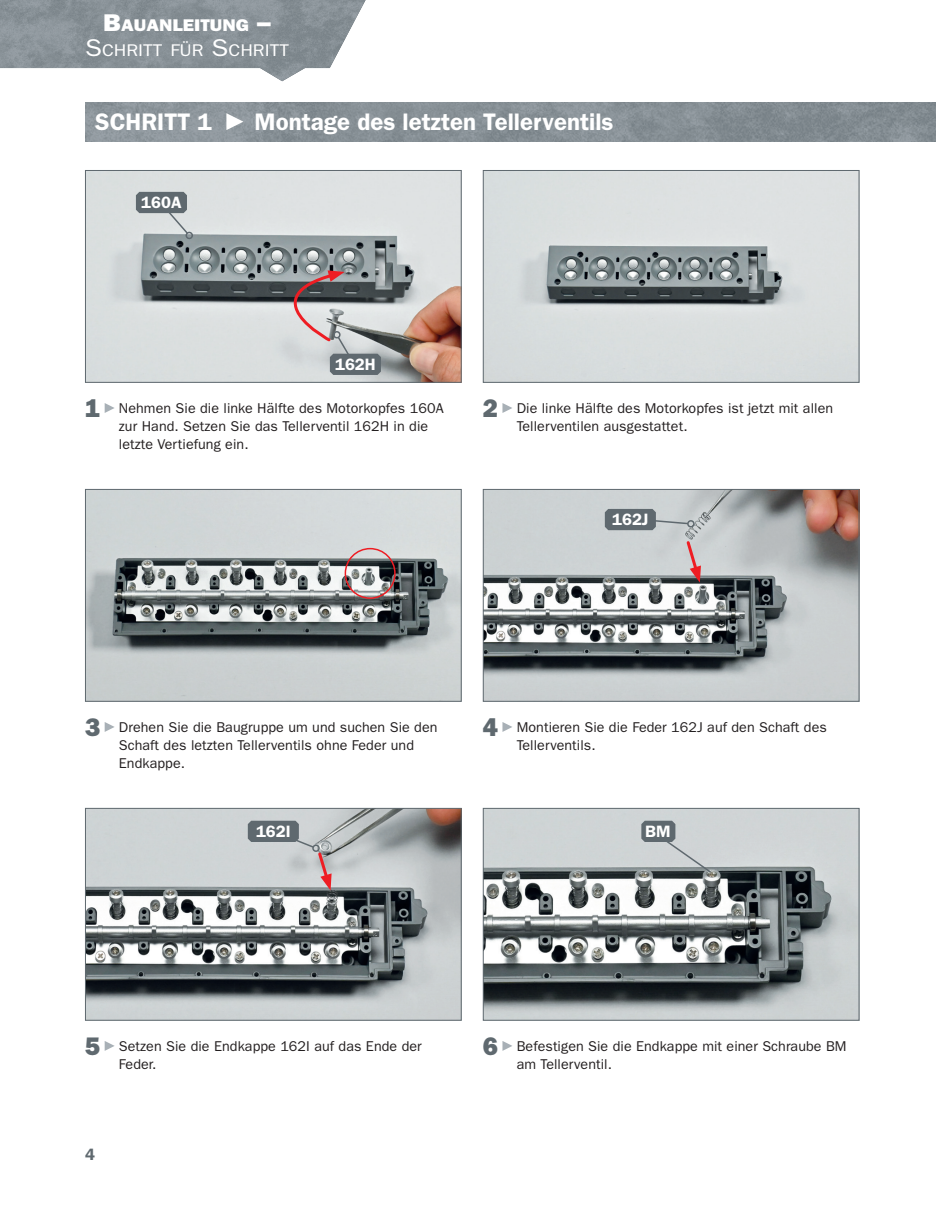
<style>
.page{position:relative;width:936px;height:1212px;background:#fff}
.page>*{position:absolute;margin:0;border:0;box-sizing:border-box;transform-origin:0 0}
.t1{font:600 24px "ITC Franklin Gothic Std";color:#fff}
.t2{font:16.95px "ITC Franklin Gothic Std";color:#fff;scale:1.12 1}
.t3{font:16.95px "ITC Franklin Gothic Std Hvy";color:#fff;scale:1.12 1}
.t4{font:600 16.5px "ITC Franklin Gothic Std";color:#fff}
.t5{font:600 16.5px "ITC Franklin Gothic Std";color:#5f696f}
.t6{font:14.25px/18px "ITC Franklin Gothic Std";letter-spacing:.005em;color:#231f20}
.s1{font-size:24.3px}
.s2{font-family:"ITC Franklin Gothic Std Hvy";font-size:25.5px;color:#5f696f}
</style>
<div class="page">
<img style="left:0;top:0;width:366px;height:81px">
<img style="left:85px;top:102px;width:850px;height:39px">
<svg style="left:226px;top:113px;width:17px;height:17px"></svg>
<img style="left:87px;top:810px;width:372px;height:208px">
<div style="left:85px;top:808px;width:376px;height:212px;border:1px solid #5f696f"></div>
<img style="left:485px;top:810px;width:372px;height:208px">
<div style="left:483px;top:808px;width:376px;height:212px;border:1px solid #5f696f"></div>
<svg style="left:105px;top:1041px;width:10px;height:10px"></svg>
<svg style="left:502px;top:1041px;width:10px;height:10px"></svg>
<img style="left:87px;top:172px;width:372px;height:209px">
<div style="left:85px;top:170px;width:376px;height:213px;border:1px solid #5f696f"></div>
<img style="left:485px;top:172px;width:372px;height:209px">
<div style="left:483px;top:170px;width:376px;height:213px;border:1px solid #5f696f"></div>
<svg style="left:105px;top:403px;width:9px;height:10px"></svg>
<svg style="left:502px;top:403px;width:10px;height:10px"></svg>
<img style="left:87px;top:491px;width:372px;height:209px">
<div style="left:85px;top:489px;width:376px;height:213px;border:1px solid #5f696f"></div>
<img style="left:485px;top:491px;width:372px;height:209px">
<div style="left:483px;top:489px;width:376px;height:213px;border:1px solid #5f696f"></div>
<svg style="left:105px;top:722px;width:10px;height:10px"></svg>
<svg style="left:502px;top:722px;width:10px;height:10px"></svg>
<div style="left:687px;top:520px;width:7px;height:8px;border:2px solid #5f696f;border-radius:50%"></div>
<svg style="left:604px;top:509px;width:85px;height:21px;background:#889094"></svg>
<div style="left:185px;top:231px;width:8px;height:8px;border:2px solid #5f696f;border-radius:50%"></div>
<svg style="left:136px;top:192px;width:53px;height:43px;background:#9ea5a8"></svg>
<svg style="left:249px;top:270px;width:132px;height:105px;background:#a7a7a9"></svg>
<div style="left:344px;top:548px;width:51px;height:51px;border:2px solid #ee1d23;border-radius:50%"></div>
<svg style="left:641px;top:821px;width:71px;height:53px;background:#abb1b4"></svg>
<svg style="left:684px;top:539px;width:17px;height:44px"></svg>
<svg style="left:248px;top:821px;width:83px;height:69px;background:#b4b4b6"></svg>
<p class="t3" style="left:103px;top:15px;width:151px"><span class="s1">B</span>AUANLEITUNG <span class="s1">–</span></p>
<p class="t2" style="left:85px;top:41px;width:183px"><span class="s1">S</span>CHRITT FÜR <span class="s1">S</span>CHRITT</p>
<h1 class="t1" style="left:95px;top:108px;width:118px">SCHRITT 1</h1>
<h1 class="t1" style="left:254px;top:108px;width:360px">Montage des letzten Tellerventils</h1>
<p class="t4" style="left:141px;top:193px;width:42px">160A</p>
<p class="t4" style="left:335px;top:355px;width:42px">162H</p>
<p class="t6" style="left:119px;top:399px;width:326px;text-indent:-34px"><span class="s2">1</span> Nehmen Sie die linke Hälfte des Motorkopfes 160A zur Hand. Setzen Sie das Tellerventil 162H in die letzte Vertiefung ein.</p>
<p class="t6" style="left:516px;top:399px;width:318px;text-indent:-34px"><span class="s2">2</span> Die linke Hälfte des Motorkopfes ist jetzt mit allen<br>Tellerventilen ausgestattet.</p>
<p class="t4" style="left:612px;top:510px;width:38px">162J</p>
<p class="t6" style="left:119px;top:718px;width:320px;text-indent:-34px"><span class="s2">3</span> Drehen Sie die Baugruppe um und suchen Sie den<br>Schaft des letzten Tellerventils ohne Feder und<br>Endkappe.</p>
<p class="t6" style="left:516px;top:718px;width:311px;text-indent:-34px"><span class="s2">4</span> Montieren Sie die Feder 162J auf den Schaft des<br>Tellerventils.</p>
<p class="t4" style="left:256px;top:821px;width:36px">162I</p>
<p class="t4" style="left:645px;top:821px;width:27px">BM</p>
<p class="t6" style="left:119px;top:1037px;width:304px;text-indent:-34px"><span class="s2">5</span> Setzen Sie die Endkappe 162I auf das Ende der<br>Feder.</p>
<p class="t6" style="left:516px;top:1037px;width:331px;text-indent:-34px"><span class="s2">6</span> Befestigen Sie die Endkappe mit einer Schraube BM am Tellerventil.</p>
<p class="t5" style="left:85px;top:1144px;width:11px">4</p>
</div>
